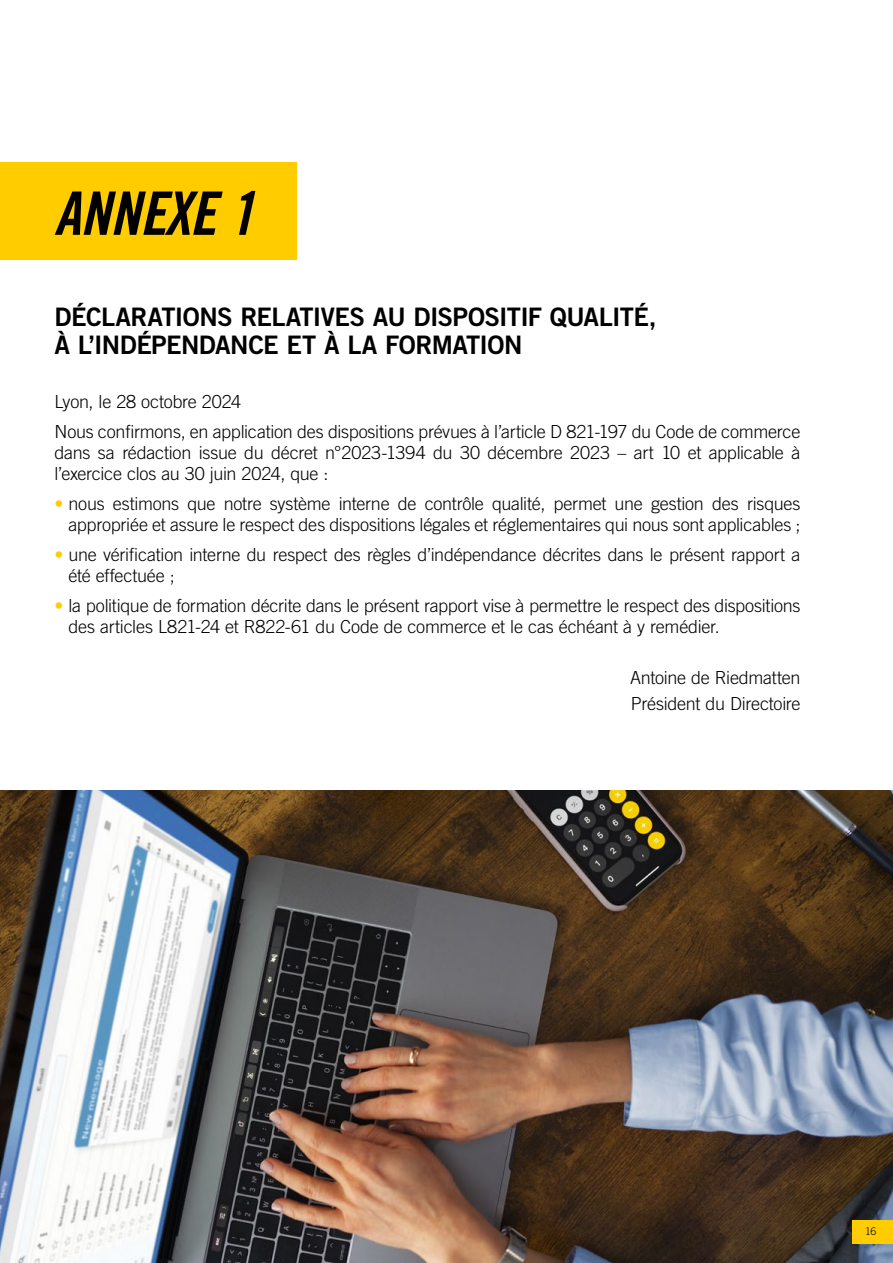
<style>
.page{position:relative;width:893px;height:1263px;background:#fff}
.page>*{position:absolute;margin:0;border:0;box-sizing:border-box;transform-origin:0 0}
.t1{font:60px "Trade Gothic LT Std Bd Cn 20 Obl";letter-spacing:-.01em;color:#000}
.t2{font:25.5px/28.5px "Trade Gothic LT Std Bd 2";letter-spacing:-.025em;color:#000}
.t3{font:300 18px/21px "Trade Gothic LT Std";letter-spacing:-.015em;color:#000}
.t4{font:300 10.5px "Trade Gothic LT Std";color:#000}
.s1{color:#fc0}
</style>
<div class="page">
<img style="left:0;top:790px;width:893px;height:473px">
<div style="left:0;top:163px;width:296px;height:97px;background:#fc0"></div>
<div style="left:853px;top:1220px;width:40px;height:24px;background:#fc0"></div>
<h1 class="t1" style="left:54px;top:177px;width:202px">ANNEXE 1</h1>
<h2 class="t2" style="left:55px;top:302px;width:603px">DÉCLARATIONS RELATIVES AU DISPOSITIF QUALITÉ,<br>À L’INDÉPENDANCE ET À LA FORMATION</h2>
<p class="t3" style="left:55px;top:386px;width:747px;line-height:30px">Lyon, le 28 octobre 2024<br>Nous confirmons, en application des dispositions prévues à l’article D 821-197 du Code de commerce</p>
<p class="t3" style="left:55px;top:442px;width:747px">dans sa rédaction issue du décret n°2023-1394 du 30 décembre 2023 – art 10 et applicable à l’exercice clos au 30 juin 2024, que :</p>
<p class="t3" style="left:55px;top:493px;width:747px;text-align:right"><span class="s1">•</span> nous estimons que notre système interne de contrôle qualité, permet une gestion des risques appropriée et assure le respect des dispositions légales et réglementaires qui nous sont applicables ;</p>
<p class="t3" style="left:69px;top:544px;width:733px;text-indent:-14px"><span class="s1">•</span> une vérification interne du respect des règles d’indépendance décrites dans le présent rapport a été effectuée ;</p>
<p class="t3" style="left:69px;top:595px;width:733px;text-indent:-14px"><span class="s1">•</span> la politique de formation décrite dans le présent rapport vise à permettre le respect des dispositions des articles L821-24 et R822-61 du Code de commerce et le cas échéant à y remédier.</p>
<p class="t3" style="left:630px;top:665px;width:172px;line-height:25.5px">Antoine de Riedmatten<br>Président du Directoire</p>
<p class="t4" style="left:865px;top:1225px;width:13px">16</p>
</div>
